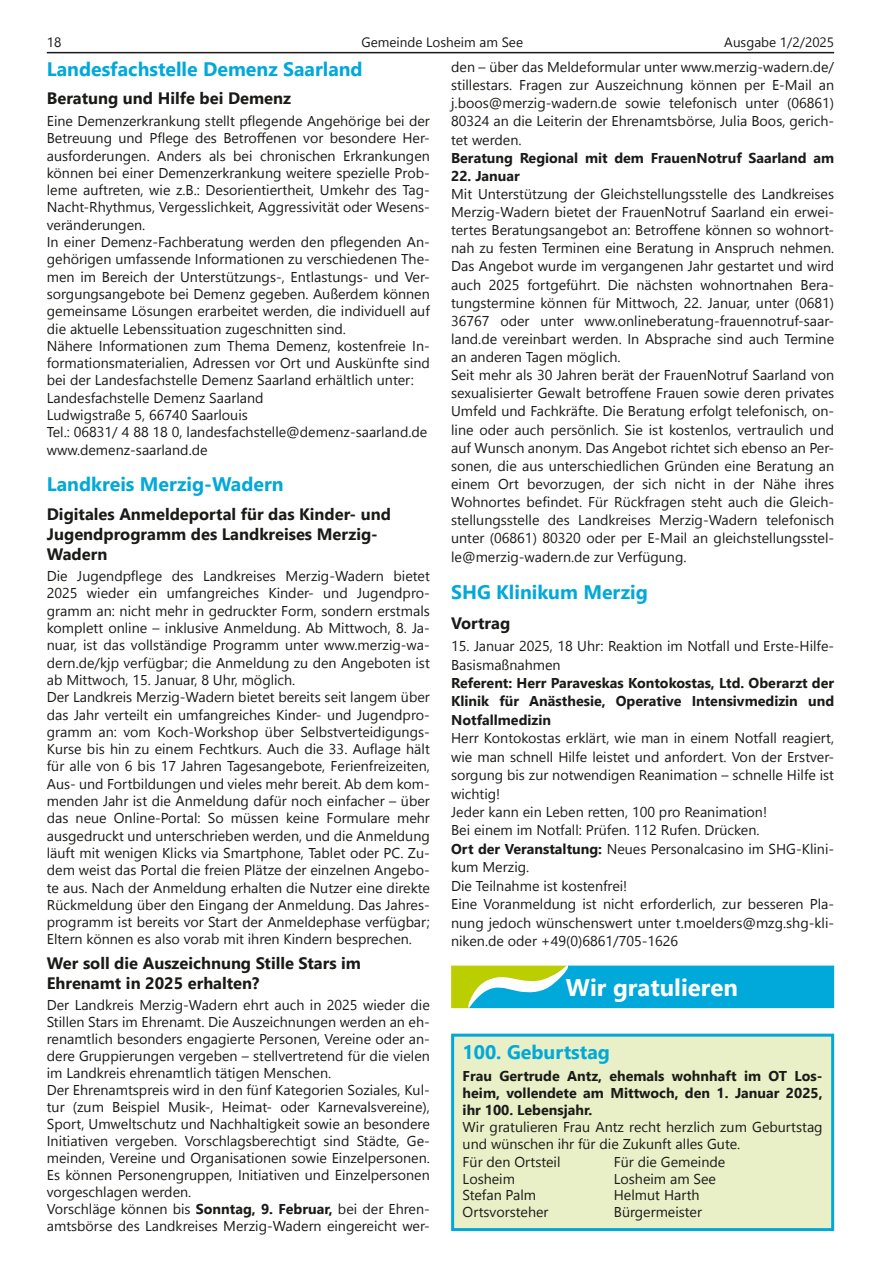
<style>
.page{position:relative;width:881px;height:1263px;background:#fff}
.page>*{position:absolute;margin:0;border:0;box-sizing:border-box;transform-origin:0 0}
.t1{font:700 24px "Segoe UI";color:#fff}
.t2{font:700 19.5px "Segoe UI";color:#00a9d9}
.t3{font:700 16.5px/20px "Segoe UI";color:#1a1a18}
.t4{font:14.25px/17.2px "Segoe UI";color:#1a1a18}
.t5{font:700 14.25px/18.5px "Segoe UI";color:#1a1a18;text-align:justify}
.t6{font:13.5px "Segoe UI";color:#1a1a18}
.s1{font-weight:700}
</style>
<div class="page">
<hr style="left:47px;top:52px;width:786px;height:1px;background:#1a1a18">
<svg style="left:451px;top:965px;width:382px;height:43px;background:#2bb4bf"></svg>
<div style="left:452px;top:1035px;width:380px;height:194px;background:#e9efc6"></div>
<div style="left:451px;top:1034px;width:382px;height:197px;border:3px solid #00a9d9"></div>
<p class="t6" style="left:47px;top:32px;width:16px">18</p>
<p class="t6" style="left:361px;top:32px;width:163px">Gemeinde Losheim am See</p>
<p class="t6" style="left:724px;top:32px;width:111px">Ausgabe 1/2/2025</p>
<p class="t4" style="left:451px;top:58px;width:384px;line-height:18.1px;text-align:justify">den – über das Meldeformular unter www.merzig-wadern.de/ stillestars. Fragen zur Auszeichnung können per E-Mail an j.boos@merzig-wadern.de sowie telefonisch unter (06861)<br>80324 an die Leiterin der Ehrenamtsbörse, Julia Boos, gerich&shy;tet werden.</p>
<p class="t5" style="left:451px;top:148px;width:384px">Beratung Regional mit dem FrauenNotruf Saarland am</p>
<p class="t5" style="left:451px;top:166px;width:70px">22. Januar</p>
<p class="t4" style="left:451px;top:185px;width:384px;line-height:18.1px">Mit Unterstützung der Gleichstellungsstelle des Landkreises Merzig-Wadern bietet der FrauenNotruf Saarland ein erwei&shy;tertes Beratungsangebot an: Betroffene können so wohnort&shy;nah zu festen Terminen eine Beratung in Anspruch nehmen.<br>Das Angebot wurde im vergangenen Jahr gestartet und wird auch 2025 fortgeführt. Die nächsten wohnortnahen Bera&shy;tungstermine können für Mittwoch, 22. Januar, unter (0681)<br>36767 oder unter www.onlineberatung-frauennotruf-saar&shy;land.de vereinbart werden. In Absprache sind auch Termine an anderen Tagen möglich.<br>Seit mehr als 30 Jahren berät der FrauenNotruf Saarland von sexualisierter Gewalt betroffene Frauen sowie deren privates Umfeld und Fachkräfte. Die Beratung erfolgt telefonisch, on&shy;line oder auch persönlich. Sie ist kostenlos, vertraulich und auf Wunsch anonym. Das Angebot richtet sich ebenso an Per&shy;sonen, die aus unterschiedlichen Gründen eine Beratung an einem Ort bevorzugen, der sich nicht in der Nähe ihres Wohnortes befindet. Für Rückfragen steht auch die Gleich&shy;stellungsstelle des Landkreises Merzig-Wadern telefonisch unter (06861) 80320 oder per E-Mail an gleichstellungsstel&shy;le@merzig-wadern.de zur Verfügung.</p>
<h2 class="t2" style="left:451px;top:576px;width:198px">SHG Klinikum Merzig</h2>
<p class="t3" style="left:451px;top:612px;width:61px">Vortrag</p>
<p class="t4" style="left:451px;top:637px;width:384px;line-height:18.5px">15. Januar 2025, 18 Uhr: Reaktion im Notfall und Erste-Hilfe-<br>Basismaßnahmen</p>
<p class="t5" style="left:451px;top:674px;width:384px">Referent: Herr Paraveskas Kontokostas, Ltd. Oberarzt der Klinik für Anästhesie, Operative Intensivmedizin und Notfallmedizin</p>
<p class="t4" style="left:451px;top:729px;width:384px;line-height:18.5px">Herr Kontokostas erklärt, wie man in einem Notfall reagiert, wie man schnell Hilfe leistet und anfordert. Von der Erstver&shy;sorgung bis zur notwendigen Reanimation – schnelle Hilfe ist wichtig!<br>Jeder kann ein Leben retten, 100 pro Reanimation!<br>Bei einem im Notfall: Prüfen. 112 Rufen. Drücken.<br><span class="s1">Ort der Veranstaltung:</span> Neues Personalcasino im SHG-Klini&shy;kum Merzig.<br>Die Teilnahme ist kostenfrei!<br>Eine Voranmeldung ist nicht erforderlich, zur besseren Pla&shy;nung jedoch wünschenswert unter t.moelders@mzg.shg-kli&shy;niken.de oder +49(0)6861/705-1626</p>
<h1 class="t1" style="left:565px;top:970px;width:173px">Wir gratulieren</h1>
<h2 class="t2" style="left:47px;top:53px;width:317px">Landesfachstelle Demenz Saarland</h2>
<p class="t3" style="left:47px;top:88px;width:246px">Beratung und Hilfe bei Demenz</p>
<p class="t4" style="left:47px;top:112px;width:384px">Eine Demenzerkrankung stellt pflegende Angehörige bei der Betreuung und Pflege des Betroffenen vor besondere Her&shy;ausforderungen. Anders als bei chronischen Erkrankungen können bei einer Demenzerkrankung weitere spezielle Prob&shy;leme auftreten, wie z.B.: Desorientiertheit, Umkehr des Tag-Nacht-Rhythmus, Vergesslichkeit, Aggressivität oder Wesens&shy;veränderungen.<br>In einer Demenz-Fachberatung werden den pflegenden An&shy;gehörigen umfassende Informationen zu verschiedenen The&shy;men im Bereich der Unterstützungs-, Entlastungs- und Ver&shy;sorgungsangebote bei Demenz gegeben. Außerdem können gemeinsame Lösungen erarbeitet werden, die individuell auf die aktuelle Lebenssituation zugeschnitten sind.<br>Nähere Informationen zum Thema Demenz, kostenfreie In&shy;formationsmaterialien, Adressen vor Ort und Auskünfte sind bei der Landesfachstelle Demenz Saarland erhältlich unter:<br>Landesfachstelle Demenz Saarland<br>Ludwigstraße 5, 66740 Saarlouis<br>Tel.: 06831/ 4 88 18 0, landesfachstelle@demenz-saarland.de www.demenz-saarland.de</p>
<h2 class="t2" style="left:47px;top:468px;width:238px">Landkreis Merzig-Wadern</h2>
<p class="t3" style="left:47px;top:504px;width:345px">Digitales Anmeldeportal für das Kinder- und<br>Jugendprogramm des Landkreises Merzig-<br>Wadern</p>
<p class="t4" style="left:47px;top:567px;width:384px">Die Jugendpflege des Landkreises Merzig-Wadern bietet 2025 wieder ein umfangreiches Kinder- und Jugendpro&shy;gramm an: nicht mehr in gedruckter Form, sondern erstmals komplett online – inklusive Anmeldung. Ab Mittwoch, 8. Ja&shy;nuar, ist das vollständige Programm unter www.merzig-wa&shy;dern.de/kjp verfügbar; die Anmeldung zu den Angeboten ist ab Mittwoch, 15. Januar, 8 Uhr, möglich.<br>Der Landkreis Merzig-Wadern bietet bereits seit langem über das Jahr verteilt ein umfangreiches Kinder- und Jugendpro&shy;gramm an: vom Koch-Workshop über Selbstverteidigungs-Kurse bis hin zu einem Fechtkurs. Auch die 33. Auflage hält für alle von 6 bis 17 Jahren Tagesangebote, Ferienfreizeiten, Aus- und Fortbildungen und vieles mehr bereit. Ab dem kom&shy;menden Jahr ist die Anmeldung dafür noch einfacher – über das neue Online-Portal: So müssen keine Formulare mehr ausgedruckt und unterschrieben werden, und die Anmeldung läuft mit wenigen Klicks via Smartphone, Tablet oder PC. Zu&shy;dem weist das Portal die freien Plätze der einzelnen Angebo&shy;te aus. Nach der Anmeldung erhalten die Nutzer eine direkte Rückmeldung über den Eingang der Anmeldung. Das Jahres&shy;programm ist bereits vor Start der Anmeldephase verfügbar; Eltern können es also vorab mit ihren Kindern besprechen.</p>
<p class="t3" style="left:47px;top:953px;width:315px">Wer soll die Auszeichnung Stille Stars im<br>Ehrenamt in 2025 erhalten?</p>
<p class="t4" style="left:47px;top:996px;width:384px">Der Landkreis Merzig-Wadern ehrt auch in 2025 wieder die Stillen Stars im Ehrenamt. Die Auszeichnungen werden an eh&shy;renamtlich besonders engagierte Personen, Vereine oder an&shy;dere Gruppierungen vergeben – stellvertretend für die vielen im Landkreis ehrenamtlich tätigen Menschen.<br>Der Ehrenamtspreis wird in den fünf Kategorien Soziales, Kul&shy;tur (zum Beispiel Musik-, Heimat- oder Karnevalsvereine), Sport, Umweltschutz und Nachhaltigkeit sowie an besondere Initiativen vergeben. Vorschlagsberechtigt sind Städte, Ge&shy;meinden, Vereine und Organisationen sowie Einzelpersonen.<br>Es können Personengruppen, Initiativen und Einzelpersonen vorgeschlagen werden.<br>Vorschläge können bis <span class="s1">Sonntag, 9. Februar,</span> bei der Ehren&shy;amtsbörse des Landkreises Merzig-Wadern eingereicht wer-</p>
<h2 class="t2" style="left:462px;top:1037px;width:149px">100. Geburtstag</h2>
<p class="t5" style="left:462px;top:1067px;width:361px;line-height:17.1px">Frau Gertrude Antz, ehemals wohnhaft im OT Los&shy;heim, vollendete am Mittwoch, den 1. Januar 2025, ihr 100. Lebensjahr.</p>
<p class="t4" style="left:462px;top:1118px;width:361px">Wir gratulieren Frau Antz recht herzlich zum Geburtstag und wünschen ihr für die Zukunft alles Gute.<br>Für den Ortsteil<br>Losheim</p>
<p class="t4" style="left:613px;top:1153px;width:113px">Für die Gemeinde<br>Losheim am See</p>
<p class="t4" style="left:462px;top:1186px;width:75px">Stefan Palm</p>
<p class="t4" style="left:613px;top:1186px;width:87px">Helmut Harth</p>
<p class="t4" style="left:462px;top:1202px;width:87px">Ortsvorsteher</p>
<p class="t4" style="left:613px;top:1202px;width:90px">Bürgermeister</p>
</div>
